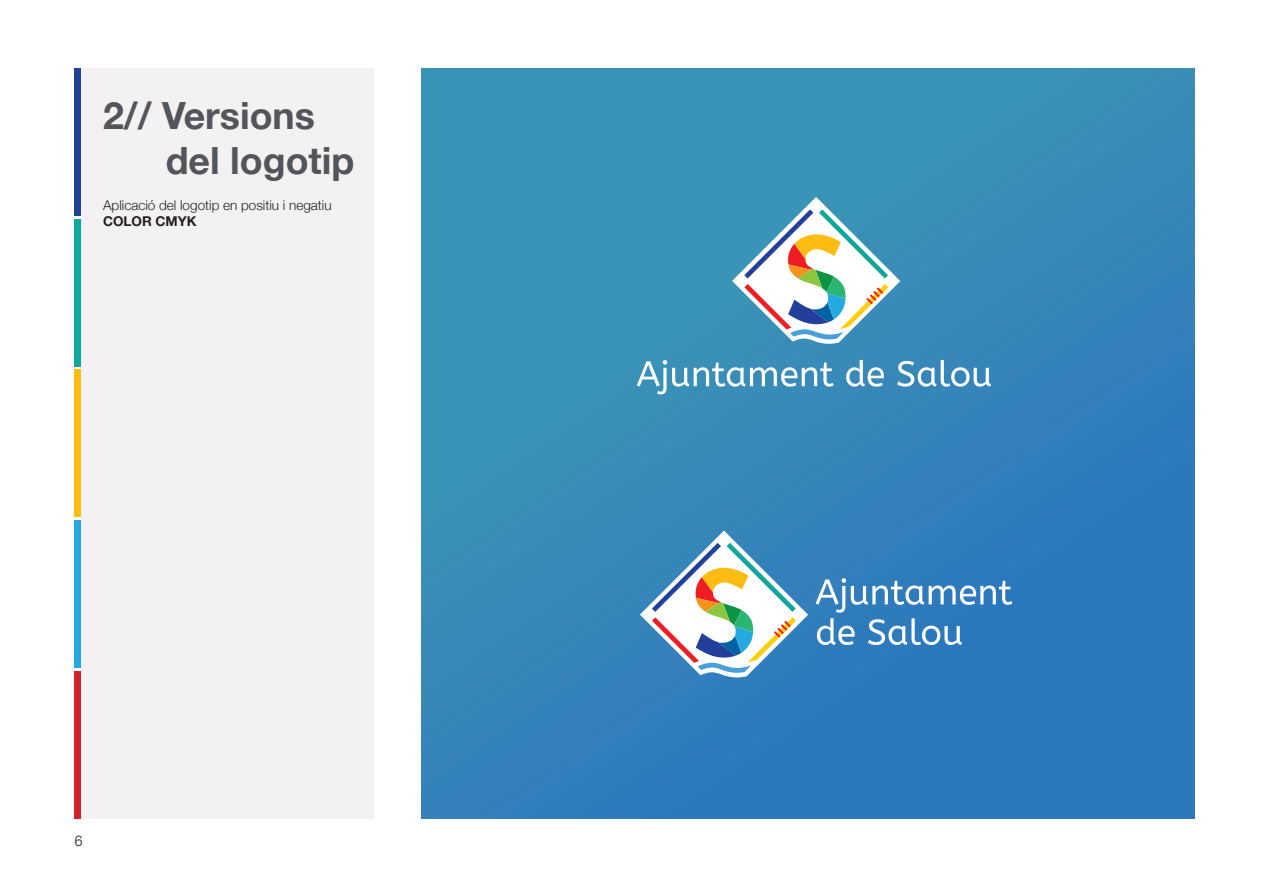
<style>
.page{position:relative;width:1263px;height:893px;background:#fff}
.page>*{position:absolute;margin:0;border:0;box-sizing:border-box;transform-origin:0 0}
.t1{font:700 37.5px/45px "Helvetica Neue";color:#54555a}
.t2{font:15px "Helvetica Neue";color:#54555a}
.t3{font:300 13.5px "Helvetica Neue";color:#231f20}
.t4{font:700 13.5px "Helvetica Neue";color:#231f20}
</style>
<div class="page">
<div style="left:421px;top:68px;width:774px;height:751px;background:linear-gradient(to bottom,#3b94b6,#2e79bd)"></div>
<div style="left:81px;top:68px;width:292px;height:751px;background:#f4f1f2"></div>
<div style="left:75px;top:68px;width:6px;height:148px;background:#223f99"></div>
<div style="left:75px;top:219px;width:6px;height:148px;background:#12a79d"></div>
<div style="left:75px;top:369px;width:6px;height:148px;background:#fdbc12"></div>
<div style="left:75px;top:671px;width:6px;height:148px;background:#d1232a"></div>
<div style="left:75px;top:520px;width:6px;height:148px;background:#24aae1"></div>
<svg style="left:640px;top:531px;width:168px;height:147px"></svg>
<svg style="left:816px;top:578px;width:196px;height:67px;background:#5694c9"></svg>
<svg style="left:637px;top:360px;width:354px;height:34px;background:#62a3c7"></svg>
<svg style="left:732px;top:197px;width:168px;height:147px"></svg>
<p class="t1" style="left:166px;top:94px;width:190px;text-indent:-63px">2// Versions del logotip</p>
<p class="t3" style="left:103px;top:194px;width:230px">Aplicació del logotip en positiu i negatiu</p>
<p class="t4" style="left:103px;top:211px;width:95px">COLOR CMYK</p>
<p class="t2" style="left:75px;top:830px;width:10px">6</p>
</div>
